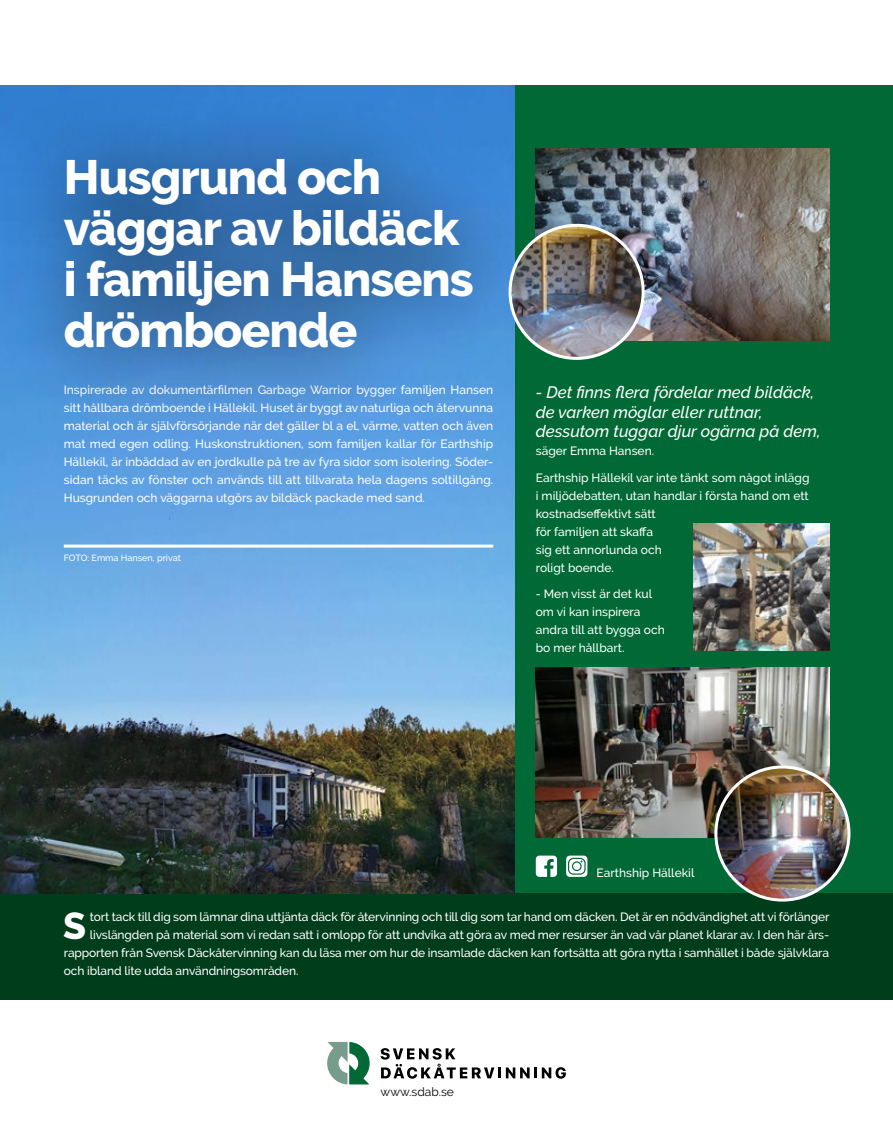
<style>
.page{position:relative;width:893px;height:1127px;background:#fff}
.page>*{position:absolute;margin:0;border:0;box-sizing:border-box;transform-origin:0 0}
.t1{font:800 48px/51px "Raleway";letter-spacing:-.02em;color:#fff}
.t2{font:800 37.35px "Raleway";color:#fff}
.t3{font:italic 500 16.5px/19.5px "Raleway";color:#fff}
.t4{font:500 12px/18px "Raleway";letter-spacing:-.01em;color:#fff}
.t5{font:12px "Raleway";color:#000}
.t6{font:500 9px "Raleway";color:#fff}
</style>
<div class="page">
<div style="left:514px;top:85px;width:379px;height:914px;background:#006935"></div>
<div style="left:0;top:893px;width:893px;height:106px;background:#003d1b"></div>
<img style="left:0;top:695px;width:514px;height:198px">
<img style="left:0;top:85px;width:514px;height:610px">
<svg style="left:381px;top:1048px;width:185px;height:30px"></svg>
<svg style="left:327px;top:1042px;width:43px;height:42px"></svg>
<svg style="left:536px;top:855px;width:21px;height:22px"></svg>
<svg style="left:566px;top:855px;width:21px;height:22px"></svg>
<hr style="left:64px;top:544px;width:429px;height:3px;background:#fff">
<div style="left:0;top:94px;width:538px;height:323px;background:#000;opacity:.75"></div>
<img style="left:536px;top:149px;width:293px;height:191px">
<img style="left:536px;top:668px;width:293px;height:170px">
<img style="left:716px;top:767px;width:133px;height:133px;border-radius:67px">
<div style="left:714px;top:765px;width:136px;height:136px;border:3px solid #fff;border-radius:50%"></div>
<img style="left:510px;top:225px;width:133px;height:133px;border-radius:67px">
<div style="left:509px;top:224px;width:136px;height:136px;border:3px solid #fff;border-radius:50%"></div>
<img style="left:693px;top:523px;width:136px;height:128px">
<h1 class="t1" style="left:64px;top:152px;width:412px">Husgrund och väggar av bildäck i familjen Hansens drömboende</h1>
<p class="t4" style="left:64px;top:381px;width:431px;text-align:justify">Inspirerade av dokumentärfilmen Garbage Warrior bygger familjen Hansen sitt hållbara drömboende i Hällekil. Huset är byggt av naturliga och återvunna material och är självförsörjande när det gäller bl a el, värme, vatten och även mat med egen odling. Huskonstruktionen, som familjen kallar för Earthship Hällekil, är inbäddad av en jordkulle på tre av fyra sidor som isolering. Söder&shy;sidan täcks av fönster och används till att tillvarata hela dagens soltillgång.<br>Husgrunden och väggarna utgörs av bildäck packade med sand.</p>
<p class="t6" style="left:64px;top:553px;width:119px">FOTO: Emma Hansen, privat</p>
<h3 class="t3" style="left:536px;top:383px;width:286px">- Det finns flera fördelar med bildäck, de varken möglar eller ruttnar, dessutom tuggar djur ogärna på dem,</h3>
<p class="t4" style="left:536px;top:442px;width:120px">säger Emma Hansen.</p>
<p class="t4" style="left:536px;top:468px;width:275px">Earthship Hällekil var inte tänkt som något inlägg i miljödebatten, utan handlar i första hand om ett kostnadseffektivt sätt<br>för familjen att skaffa<br>sig ett annorlunda och<br>roligt boende.</p>
<p class="t4" style="left:536px;top:585px;width:131px">- Men visst är det kul om vi kan inspirera andra till att bygga och bo mer hållbart.</p>
<p class="t4" style="left:596px;top:863px;width:99px">Earthship Hällekil</p>
<h2 class="t2" style="left:63px;top:905px;width:24px">S</h2>
<p class="t4" style="left:90px;top:908px;width:741px">tort tack till dig som lämnar dina uttjänta däck för återvinning och till dig som tar hand om däcken. Det är en nödvändighet att vi förlänger</p>
<p class="t4" style="left:90px;top:926px;width:741px">livslängden på material som vi redan satt i omlopp för att undvika att göra av med mer resurser än vad vår planet klarar av. I den här års-</p>
<p class="t4" style="left:64px;top:944px;width:767px">rapporten från Svensk Däckåtervinning kan du läsa mer om hur de insamlade däcken kan fortsätta att göra nytta i samhället i både självklara</p>
<p class="t4" style="left:64px;top:962px;width:236px">och ibland lite udda användningsområden.</p>
<p class="t5" style="left:381px;top:1084px;width:75px">www.sdab.se</p>
</div>
